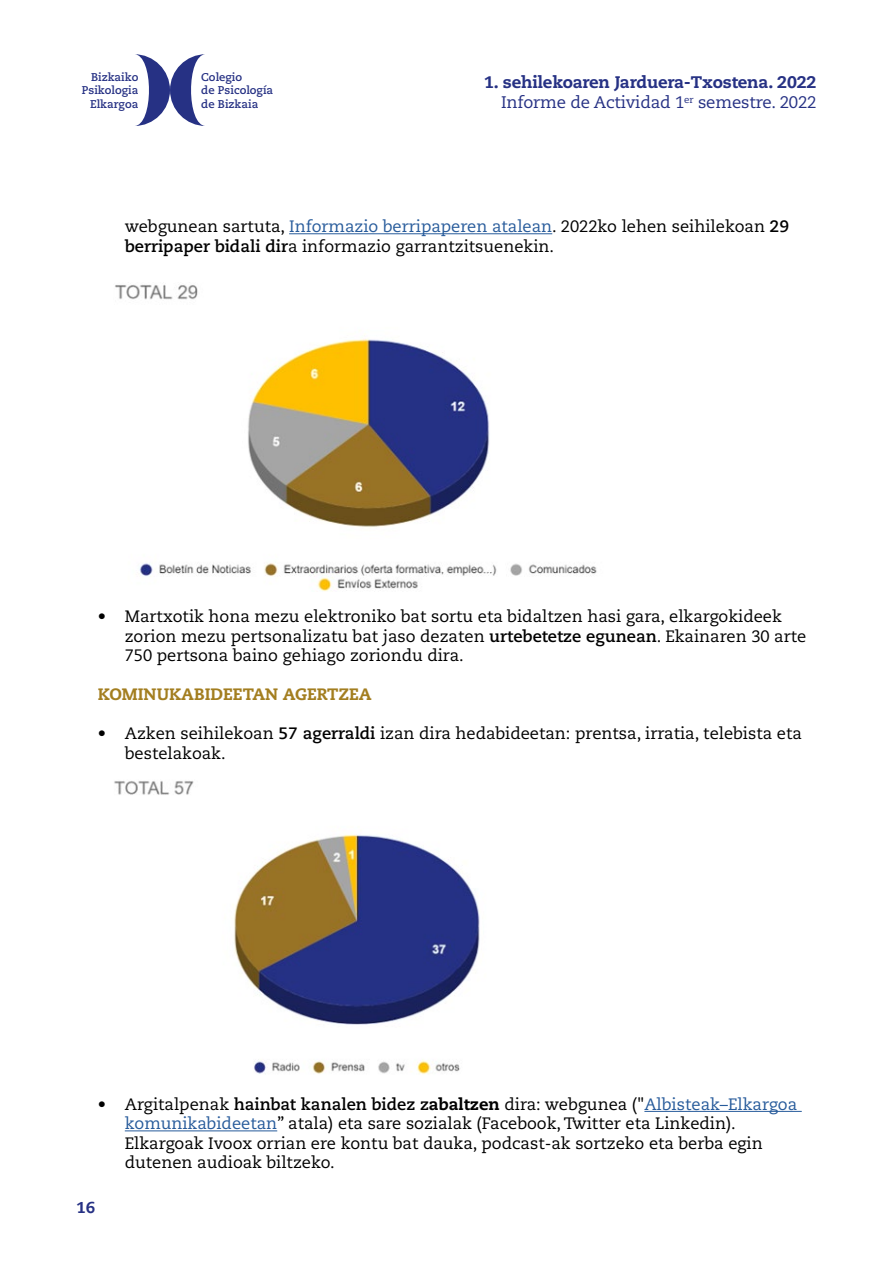
<style>
.page{position:relative;width:893px;height:1263px;background:#fff}
.page>*{position:absolute;margin:0;border:0;box-sizing:border-box;transform-origin:0 0}
.t1{font:800 16.8px "Caecilia LT Pro 85";letter-spacing:-.01em;color:#263184}
.t2{font:16.8px "Caecilia LT Pro 55 Roman";letter-spacing:-.01em;color:#263184}
.t3{font:16.5px/19.5px "Caecilia LT Pro 55 Roman";color:#000}
.t4{font:800 16.5px "Caecilia LT Pro 85";color:#a37e20}
.t5{font:800 15.75px "Caecilia LT Pro 85";color:#263184}
.t6{font:700 11.25px/13.5px "Caecilia LT Pro 75";color:#263184;text-align:right}
.s1{color:#275b9b}
.s2{font-family:"Caecilia LT Pro 75";font-weight:700}
.s3{font-family:"Caecilia LT Pro 85";font-weight:800}
</style>
<div class="page">
<svg style="left:135px;top:54px;width:70px;height:72px"></svg>
<hr style="left:289px;top:233px;width:263px;height:1px;background:#275b9b">
<hr style="left:644px;top:1111px;width:158px;height:1px;background:#275b9b">
<hr style="left:125px;top:1130px;width:152px;height:1px;background:#275b9b">
<img style="left:115px;top:284px;width:482px;height:308px">
<img style="left:114px;top:781px;width:366px;height:294px">
<p class="t6" style="left:82px;top:70px;width:58px">Bizkaiko<br>Psikologia<br>Elkargoa</p>
<p class="t6" style="left:201px;top:70px;width:73px;text-align:left">Colegio<br>de Psicología de Bizkaia</p>
<p class="t1" style="left:484px;top:71px;width:334px">1. sehilekoaren Jarduera-Txostena. 2022</p>
<p class="t2" style="left:501px;top:91px;width:317px">Informe de Actividad 1<sup>er</sup> semestre. 2022</p>
<p class="t3" style="left:125px;top:216px;width:666px">webgunean sartuta, <span class="s1">Informazio berripaperen atalean</span>. 2022ko lehen seihilekoan <span class="s2">29 berripaper bidali dir</span>a informazio garrantzitsuenekin.</p>
<p class="t3" style="left:125px;top:606px;width:683px;text-indent:-27px">• Martxotik hona mezu elektroniko bat sortu eta bidaltzen hasi gara, elkargokideek zorion mezu pertsonalizatu bat jaso dezaten <span class="s2">urtebetetze egunean</span>. Ekainaren 30 arte<br>750 pertsona baino gehiago zoriondu dira.</p>
<p class="t4" style="left:98px;top:683px;width:275px">KOMINUKABIDEETAN AGERTZEA</p>
<p class="t3" style="left:125px;top:723px;width:679px;text-indent:-27px">• Azken seihilekoan <span class="s2">57 agerraldi</span> izan dira hedabideetan: prentsa, irratia, telebista eta bestelakoak.</p>
<p class="t3" style="left:125px;top:1094px;width:674px;text-indent:-27px">• Argitalpenak <span class="s2">hainbat kanalen bidez z</span><span class="s3">abaltzen</span> dira: webgunea ("<span class="s1">Albisteak–Elkargoa komunikabideetan</span>” atala) eta sare sozialak (Facebook, Twitter eta Linkedin).<br>Elkargoak Ivoox orrian ere kontu bat dauka, podcast-ak sortzeko eta berba egin dutenen audioak biltzeko.</p>
<p class="t5" style="left:77px;top:1197px;width:20px">16</p>
</div>
